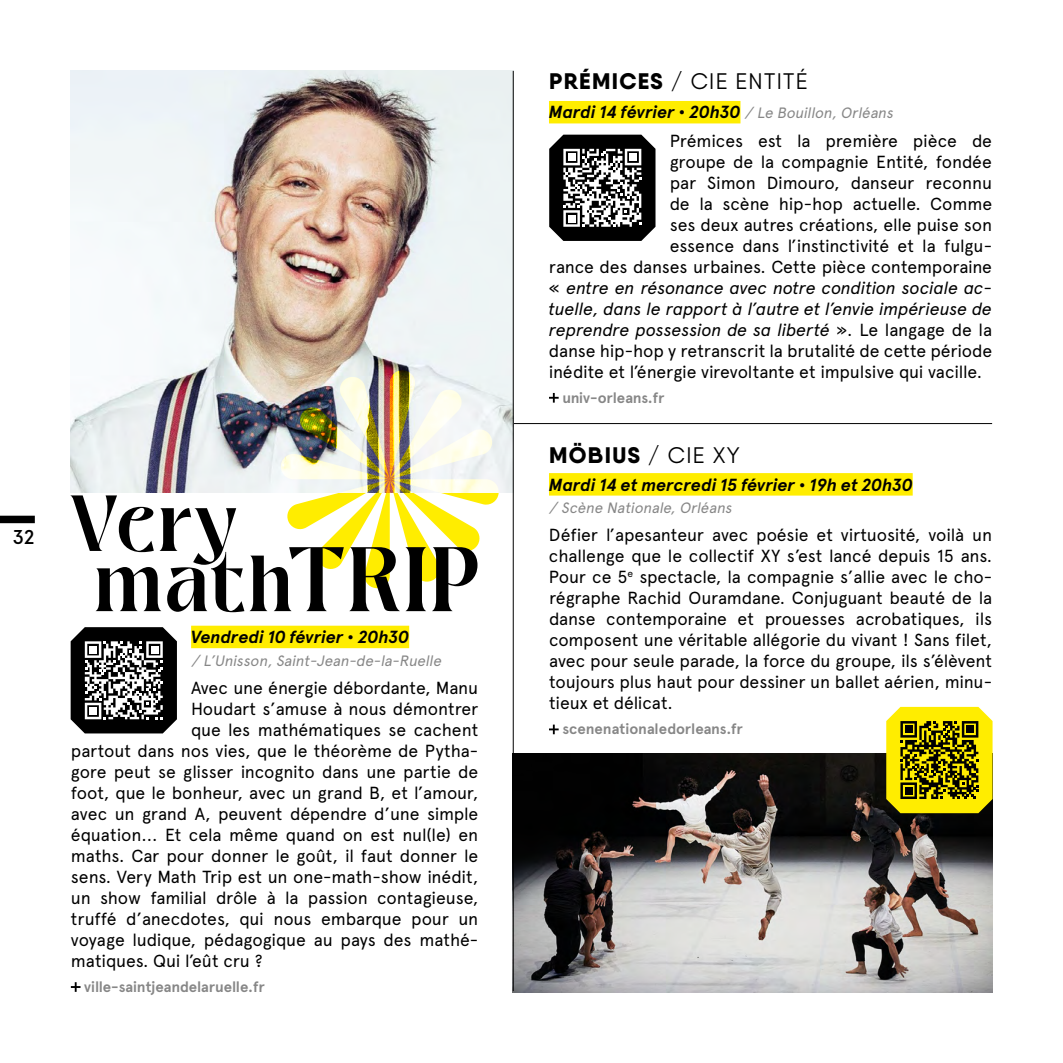
<style>
.page{position:relative;width:1063px;height:1063px;background:#fff}
.page>*{position:absolute;margin:0;border:0;box-sizing:border-box;transform-origin:0 0}
.t1{font:600 74px/60.2px "Pretty Boy";letter-spacing:.045em;color:#000}
.t2{font:22.5px "Qanelas";letter-spacing:.06em;color:#000}
.t3{font:800 22.5px "Qanelas";letter-spacing:.06em;color:#000}
.t4{font:500 20px "Apercu Pro";color:#000}
.t5{font:17.5px/21px "Apercu Pro";letter-spacing:-.01em;color:#000}
.t6{font:italic 17.5px "Apercu Pro";letter-spacing:-.015em;color:#000}
.t7{font:italic 700 17.5px "Apercu Pro";letter-spacing:-.005em;color:#000}
.t8{font:700 15px "Apercu Pro";letter-spacing:-.005em;color:#878787}
.t9{font:italic 15px "Apercu Pro";color:#878787}
.s1{font-size:85.25px}
.s2{font-weight:800}
.s3{font-weight:700;font-style:italic}
.s4{font-style:italic;font-size:15px;color:#878787}
.s5{font-style:normal}
.s6{font-weight:400}
</style>
<div class="page">
<div style="left:0;top:516px;width:35px;height:7px;background:#000"></div>
<div style="left:549px;top:101px;width:191px;height:22px;background:#ffed00"></div>
<svg style="left:549px;top:393px;width:10px;height:10px"></svg>
<div style="left:191px;top:626px;width:218px;height:22px;background:#ffed00"></div>
<svg style="left:71px;top:982px;width:10px;height:10px"></svg>
<div style="left:549px;top:473px;width:364px;height:23px;background:#ffed00"></div>
<svg style="left:549px;top:725px;width:10px;height:9px"></svg>
<img style="left:71px;top:71px;width:442px;height:421px">
<img style="left:281px;top:300px;width:218px;height:288px">
<img style="left:513px;top:754px;width:480px;height:238px">
<hr style="left:514px;top:423px;width:478px;height:1px;background:#000">
<hr style="left:513px;top:71px;width:1px;height:920px;background:#000">
<svg style="left:71px;top:627px;width:106px;height:106px"></svg>
<div style="left:90px;top:646px;width:7px;height:7px;background:#fff"></div>
<div style="left:151px;top:646px;width:7px;height:7px;background:#fff"></div>
<div style="left:90px;top:707px;width:7px;height:8px;background:#fff"></div>
<svg style="left:886px;top:707px;width:107px;height:106px;background:#afa305"></svg>
<div style="left:905px;top:726px;width:7px;height:7px;background:#000"></div>
<div style="left:967px;top:726px;width:7px;height:7px;background:#000"></div>
<div style="left:905px;top:787px;width:7px;height:7px;background:#000"></div>
<svg style="left:549px;top:135px;width:107px;height:106px"></svg>
<div style="left:568px;top:154px;width:7px;height:7px;background:#fff"></div>
<div style="left:630px;top:154px;width:7px;height:7px;background:#fff"></div>
<div style="left:568px;top:215px;width:7px;height:7px;background:#fff"></div>
<p class="t4" style="left:12px;top:522px;width:24px">32</p>
<h1 class="t1" style="left:95px;top:495px;width:385px;text-indent:-24px">Very math<span class="s1">TRIP</span></h1>
<p class="t7" style="left:191px;top:624px;width:220px">Vendredi 10 février • 20h30</p>
<p class="t9" style="left:191px;top:649px;width:255px">/ L’Unisson,Saint-Jean-de-la-Ruelle</p>
<p class="t5" style="left:191px;top:676px;width:289px">Avec une énergie débordante, Manu</p>
<p class="t5" style="left:191px;top:697px;width:289px">Houdart s’amuse à nous démontrer</p>
<p class="t5" style="left:191px;top:718px;width:289px">que les mathématiques se cachent</p>
<p class="t5" style="left:71px;top:739px;width:409px">partout dans nos vies, que le théorème de Pytha-</p>
<p class="t5" style="left:71px;top:760px;width:409px">gore peut se glisser incognito dans une partie de</p>
<p class="t5" style="left:71px;top:781px;width:409px">foot, que le bonheur, avec un grand B, et l’amour,</p>
<p class="t5" style="left:71px;top:802px;width:409px">avec un grand A, peuvent dépendre d’une simple</p>
<p class="t5" style="left:71px;top:823px;width:409px">équation... Et cela même quand on est nul(le) en</p>
<p class="t5" style="left:71px;top:844px;width:409px">maths. Car pour donner le goût, il faut donner le</p>
<p class="t5" style="left:71px;top:865px;width:409px">sens. Very Math Trip est un one-math-show inédit,</p>
<p class="t5" style="left:71px;top:886px;width:409px">un show familial drôle à la passion contagieuse,</p>
<p class="t5" style="left:71px;top:907px;width:409px">truffé d’anecdotes, qui nous embarque pour un</p>
<p class="t5" style="left:71px;top:928px;width:409px">voyage ludique, pédagogique au pays des mathé-</p>
<p class="t5" style="left:71px;top:949px;width:193px">matiques. Qui l’eût cru ?</p>
<p class="t8" style="left:84px;top:975px;width:182px">ville-saintjeandelaruelle.fr</p>
<p class="t2" style="left:549px;top:67px;width:260px"><span class="s2">PRÉMICES</span> / CIE ENTITÉ</p>
<p class="t5" style="left:670px;top:97px;width:324px;line-height:28px;text-indent:-121px"><span class="s3">Mardi 14 février • 20h30</span> <span class="s4">/ Le Bouillon,Orléans<br></span>Prémices est la première pièce de</p>
<p class="t5" style="left:670px;top:150px;width:324px">groupe de la compagnie Entité, fondée</p>
<p class="t5" style="left:670px;top:171px;width:324px">par Simon Dimouro, danseur reconnu</p>
<p class="t5" style="left:670px;top:192px;width:324px">de la scène hip-hop actuelle. Comme</p>
<p class="t5" style="left:670px;top:213px;width:324px">ses deux autres créations, elle puise son</p>
<p class="t5" style="left:670px;top:234px;width:324px">essence dans l’instinctivité et la fulgu-</p>
<p class="t5" style="left:549px;top:255px;width:445px">rance des danses urbaines. Cette pièce contemporaine</p>
<p class="t6" style="left:549px;top:274px;width:445px"><span class="s5">«</span> entre en résonance avec notre condition sociale ac-</p>
<p class="t6" style="left:549px;top:295px;width:445px">tuelle, dans le rapport à l’autre et l’envie impérieuse de</p>
<p class="t6" style="left:549px;top:316px;width:445px">reprendre possession de sa liberté <span class="s5">». Le langage de la</span></p>
<p class="t5" style="left:549px;top:339px;width:445px">danse hip-hop y retranscrit la brutalité de cette période</p>
<p class="t5" style="left:549px;top:360px;width:435px">inédite et l’énergie virevoltante et impulsive qui vacille.</p>
<p class="t8" style="left:562px;top:386px;width:104px">univ-orleans.fr</p>
<p class="t3" style="left:549px;top:440px;width:192px">MÖBIUS <span class="s6">/ CIE XY</span></p>
<p class="t7" style="left:549px;top:471px;width:365px">Mardi 14 et mercredi 15 février • 19h et 20h30</p>
<p class="t9" style="left:549px;top:497px;width:188px">/ Scène Nationale,Orléans</p>
<p class="t5" style="left:549px;top:523px;width:445px;text-align:justify">Défier l’apesanteur avec poésie et virtuosité, voilà un challenge que le collectif XY s’est lancé depuis 15 ans.<br>Pour ce 5<sup>e</sup> spectacle, la compagnie s’allie avec le cho&shy;régraphe Rachid Ouramdane. Conjuguant beauté de la danse contemporaine et prouesses acrobatiques, ils composent une véritable allégorie du vivant ! Sans filet, avec pour seule parade, la force du groupe, ils s’élèvent toujours plus haut pour dessiner un ballet aérien, minu&shy;tieux et délicat.</p>
<p class="t8" style="left:562px;top:718px;width:182px">scenenationaledorleans.fr</p>
</div>
